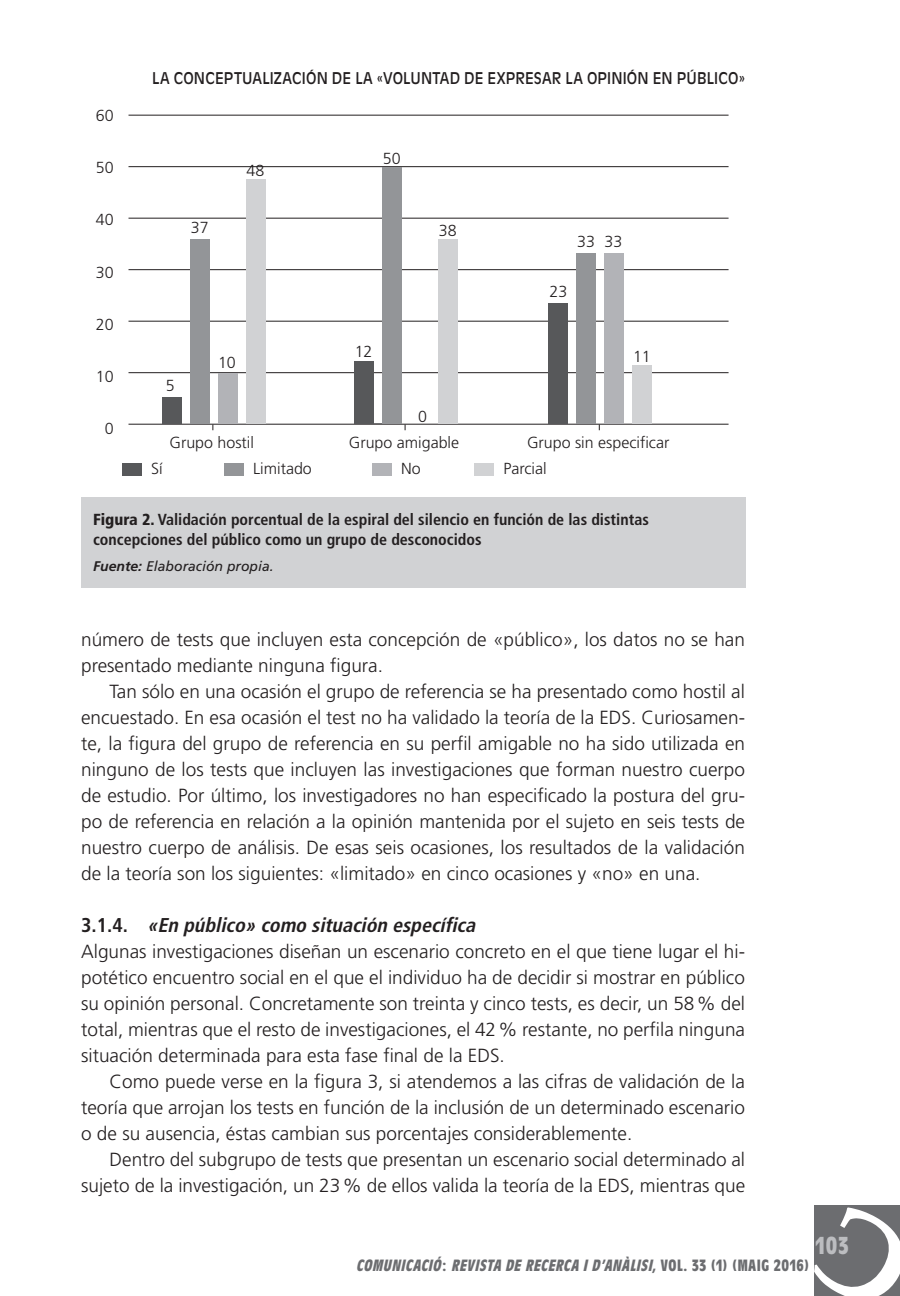
<style>
.page{position:relative;width:900px;height:1296px;background:#fff}
.page>*{position:absolute;margin:0;border:0;box-sizing:border-box;transform-origin:0 0}
.t1{font:700 condensed 24px "Antique Olive";color:#bcbdc0}
._0_Títol3Nivell{font:italic 700 condensed 20px "Frutiger";color:#231f20}
._0_Text_1{font:300 19px/26px "Frutiger";color:#231f20;text-align:justify}
._0_Text_Sense{font:300 19px/26px "Frutiger";color:#231f20}
._0_Figura_Gràfics1{font:700 condensed 16px/20px "Frutiger";color:#231f20}
.t2{font:300 16px/26px "Frutiger";color:#231f20}
.t3{font:16px "Antique Olive";letter-spacing:.01em;color:#231f20;scale:.9 1}
.t4{font:italic 700 condensed 16px "Antique Olive";color:#6c6d70}
._0_NOTAS_grafics2{font:italic 14px "Frutiger";color:#231f20}
.s1{font-weight:900}
.s2{font-weight:700}
.s3{font-style:normal}
</style>
<div class="page">
<hr style="left:128px;top:372px;width:600px;height:1px;background:#231f20">
<hr style="left:128px;top:321px;width:600px;height:1px;background:#231f20">
<hr style="left:128px;top:218px;width:600px;height:1px;background:#231f20">
<hr style="left:128px;top:115px;width:600px;height:1px;background:#231f20">
<hr style="left:128px;top:269px;width:600px;height:1px;background:#231f20">
<hr style="left:128px;top:166px;width:600px;height:1px;background:#231f20">
<div style="left:122px;top:463px;width:20px;height:13px;background:#57585a"></div>
<div style="left:224px;top:463px;width:20px;height:13px;background:#939598"></div>
<div style="left:372px;top:463px;width:20px;height:13px;background:#b2b3b7"></div>
<div style="left:474px;top:463px;width:20px;height:13px;background:#d1d2d4"></div>
<hr style="left:128px;top:424px;width:600px;height:1px;background:#231f20">
<div style="left:162px;top:397px;width:19px;height:27px;background:#57585a"></div>
<div style="left:190px;top:239px;width:19px;height:185px;background:#939598"></div>
<div style="left:218px;top:373px;width:19px;height:51px;background:#b2b3b7"></div>
<div style="left:354px;top:361px;width:19px;height:63px;background:#57585a"></div>
<div style="left:382px;top:167px;width:19px;height:257px;background:#939598"></div>
<div style="left:438px;top:239px;width:19px;height:185px;background:#d1d2d4"></div>
<div style="left:246px;top:179px;width:19px;height:245px;background:#d1d2d4"></div>
<div style="left:548px;top:303px;width:19px;height:121px;background:#57585a"></div>
<div style="left:576px;top:253px;width:19px;height:171px;background:#939598"></div>
<div style="left:604px;top:253px;width:19px;height:171px;background:#b2b3b7"></div>
<div style="left:632px;top:365px;width:19px;height:59px;background:#d1d2d4"></div>
<div style="left:81px;top:497px;width:663px;height:91px;background:#d1d2d4"></div>
<div style="left:814px;top:1205px;width:86px;height:91px;background:#6c6d70"></div>
<p class="t2" style="left:96px;top:103px;width:19px">60</p>
<p class="t2" style="left:96px;top:155px;width:19px">50</p>
<p class="t2" style="left:96px;top:207px;width:19px">40</p>
<p class="t2" style="left:96px;top:259px;width:19px">30</p>
<p class="t2" style="left:96px;top:311px;width:19px">20</p>
<p class="t2" style="left:96px;top:363px;width:19px">10</p>
<p class="t2" style="left:105px;top:416px;width:10px">0</p>
<p class="t3" style="left:152px;top:69px;width:36px">LA CONC</p>
<p class="t3" style="left:215px;top:69px;width:590px">EPTUALIZACIÓN DE LA «VOLUNTAD DE EXPRESAR LA OPIN IÓN EN PÚBLICO»</p>
<p class="t2" style="left:191px;top:215px;width:19px">37</p>
<p class="t2" style="left:246px;top:157px;width:19px">48</p>
<p class="t2" style="left:383px;top:145px;width:19px">50</p>
<p class="t2" style="left:438px;top:217px;width:19px">38</p>
<p class="t2" style="left:166px;top:373px;width:10px">5</p>
<p class="t2" style="left:218px;top:349px;width:19px">10</p>
<p class="t2" style="left:169px;top:429px;width:86px">Grupo hostil</p>
<p class="t2" style="left:151px;top:455px;width:13px">Sí</p>
<p class="t2" style="left:253px;top:455px;width:60px">Limitado</p>
<p class="t2" style="left:354px;top:338px;width:19px">12</p>
<p class="t2" style="left:418px;top:404px;width:10px">0</p>
<p class="t2" style="left:401px;top:429px;width:59px;text-indent:-52px">Grupo amigable<br>No</p>
<p class="t2" style="left:577px;top:229px;width:46px">33 33</p>
<p class="t2" style="left:549px;top:279px;width:19px">23</p>
<p class="t2" style="left:632px;top:343px;width:19px">11</p>
<p class="t2" style="left:526px;top:429px;width:144px">Grupo sin especificar</p>
<p class="t2" style="left:503px;top:455px;width:45px">Parcial</p>
<p class="_0_Figura_Gràfics1" style="left:93px;top:510px;width:557px"><span class="s1">Figura 2.</span> Validación porcentual de la espiral del silencio en función de las distintas concepciones del público como un grupo de desconocidos</p>
<p class="_0_NOTAS_grafics2" style="left:93px;top:558px;width:182px"><span class="s2">Fuente:</span> Elaboración propia.</p>
<p class="_0_Text_Sense" style="left:81px;top:626px;width:665px">número de tests que incluyen esta concepción de «público», los datos no se han presentado mediante ninguna figura.</p>
<p class="_0_Text_1" style="left:81px;top:678px;width:665px;text-indent:28px">Tan sólo en una ocasión el grupo de referencia se ha presentado como hostil al encuestado. En esa ocasión el test no ha validado la teoría de la EDS. Curiosamen&shy;te, la figura del grupo de referencia en su perfil amigable no ha sido utilizada en ninguno de los tests que incluyen las investigaciones que forman nuestro cuerpo de estudio. Por último, los investigadores no han especificado la postura del gru&shy;po de referencia en relación a la opinión mantenida por el sujeto en seis tests de nuestro cuerpo de análisis. De esas seis ocasiones, los resultados de la validación de la teoría son los siguientes: «limitado» en cinco ocasiones y «no» en una.</p>
<p class="_0_Títol3Nivell" style="left:81px;top:913px;width:400px"><span class="s3">3 . 1 . 4 .</span> «En público» como situación específica</p>
<p class="_0_Text_Sense" style="left:81px;top:938px;width:665px;text-align:justify">Algunas investigaciones diseñan un escenario concreto en el que tiene lugar el hi&shy;potético encuentro social en el que el individuo ha de decidir si mostrar en público su opinión personal. Concretamente son treinta y cinco tests, es decir, un 58% del total, mientras que el resto de investigaciones, el 42% restante, no perfila ninguna situación determinada para esta fase final de la EDS.</p>
<p class="_0_Text_1" style="left:81px;top:1068px;width:665px;text-indent:28px">Como puede verse en la figura 3, si atendemos a las cifras de validación de la teoría que arrojan los tests en función de la inclusión de un determinado escenario o de su ausencia, éstas cambian sus porcentajes considerablemente.</p>
<p class="_0_Text_1" style="left:81px;top:1146px;width:665px;text-align:right">Dentro del subgrupo de tests que presentan un escenario social determinado al sujeto de la investigación, un 23% de ellos valida la teoría de la EDS, mientras que</p>
<p class="t1" style="left:815px;top:1232px;width:35px">103</p>
<p class="t4" style="left:356px;top:1257px;width:454px">COMUNICACIÓ<span class="s3">:</span> REVISTA DE RECERCA I D’ANÀLISI, <span class="s3">V O L . 3 3 ( 1 ) ( M A I G 2 0 1 6 )</span></p>
</div>
